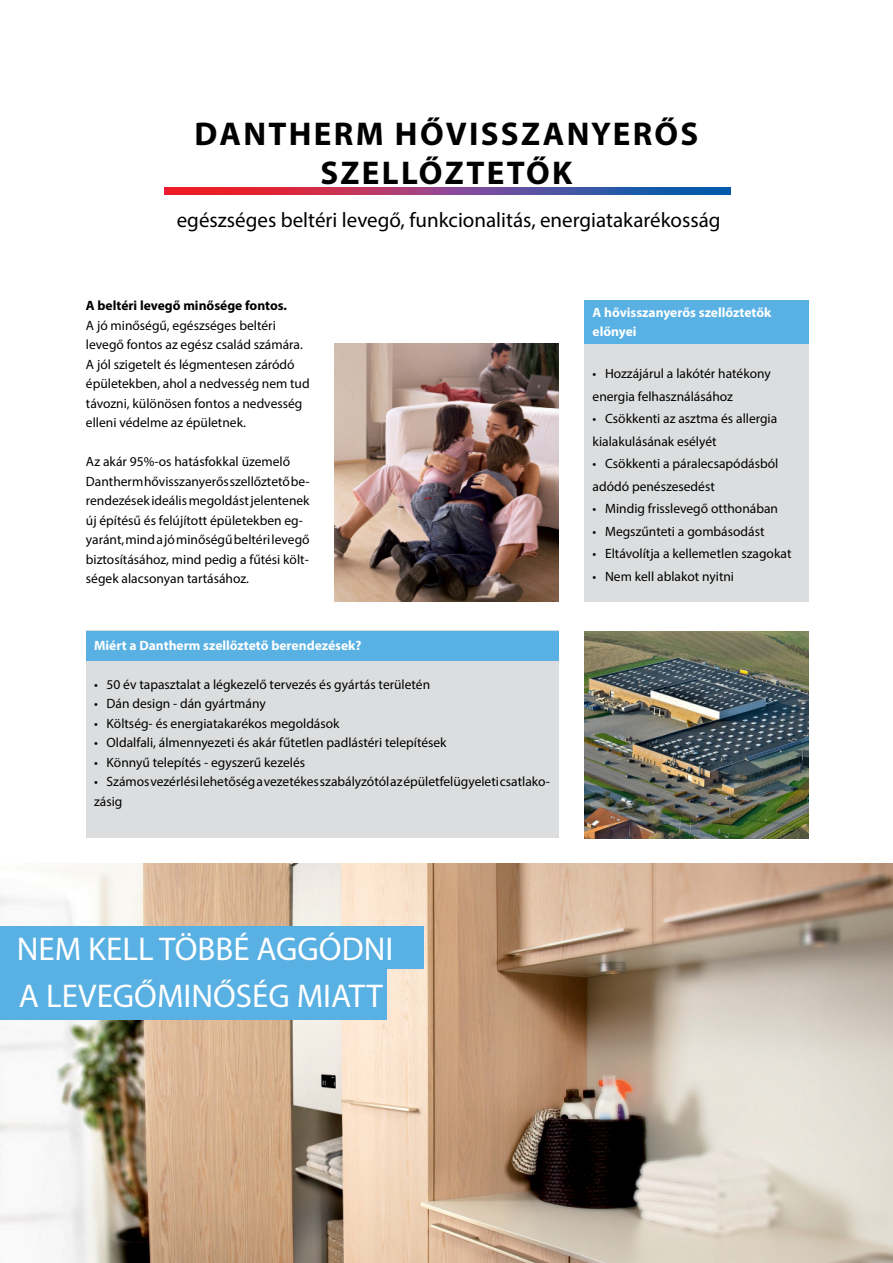
<style>
.page{position:relative;width:893px;height:1263px;background:#fff}
.page>*{position:absolute;margin:0;border:0;box-sizing:border-box;transform-origin:0 0}
.t1{font:33px "Myriad Pro";color:#fff}
.t2{font:700 33px/39px "Myriad Pro";letter-spacing:.07em;color:#000;text-align:center}
.t3{font:21px "Myriad Pro";color:#000}
.t4{font:13.5px/19.5px "Myriad Pro";color:#000}
.t5{font:700 13.5px/19.5px "Myriad Pro";color:#fff}
.t6{font:700 13.5px "Myriad Pro";color:#000}
</style>
<div class="page">
<div style="left:86px;top:631px;width:472px;height:207px;background:#dcddde"></div>
<div style="left:86px;top:631px;width:472px;height:29px;background:#58b0e3"></div>
<svg style="left:164px;top:188px;width:566px;height:7px;background:#864178"></svg>
<img style="left:0;top:864px;width:892px;height:399px">
<div style="left:0;top:969px;width:386px;height:51px;background:#58b0e3"></div>
<div style="left:0;top:927px;width:423px;height:42px;background:#58b0e3"></div>
<img style="left:334px;top:343px;width:224px;height:259px">
<div style="left:584px;top:300px;width:224px;height:302px;background:#dcddde"></div>
<div style="left:584px;top:300px;width:224px;height:43px;background:#58b0e3"></div>
<img style="left:584px;top:631px;width:224px;height:207px">
<h1 class="t2" style="left:195px;top:115px;width:505px">DANTHERM HŐVISSZANYERŐS<br>SZELLŐZTETŐK</h1>
<h2 class="t3" style="left:177px;top:210px;width:545px">egészséges beltéri levegő, funkcionalitás, energiatakarékosság</h2>
<p class="t6" style="left:86px;top:299px;width:203px">A beltéri levegő minősége fontos.</p>
<p class="t4" style="left:86px;top:316px;width:225px">A jó minőségű, egészséges beltéri levegő fontos az egész család számára.<br>A jól szigetelt és légmentesen záródó épületekben, ahol a nedvesség nem tud távozni, különösen fontos a nedvesség elleni védelme az épületnek.</p>
<p class="t4" style="left:86px;top:452px;width:225px">Az akár 95%-os hatásfokkal üzemelő Dantherm hővisszanyerős szellőztető be&shy;rendezések ideális megoldást jelentenek új építésű és felújított épületekben eg&shy;yaránt, mind a jó minőségű beltéri levegő biztosításához, mind pedig a fűtési költ&shy;ségek alacsonyan tartásához.</p>
<p class="t5" style="left:94px;top:636px;width:269px">Miért a Dantherm szellőztető berendezések?</p>
<p class="t4" style="left:94px;top:675px;width:337px">• 50 év tapasztalat a légkezelő tervezés és gyártás területén</p>
<p class="t4" style="left:94px;top:695px;width:173px">• Dán design - dán gyártmány</p>
<p class="t4" style="left:94px;top:714px;width:247px">• Költség- és energiatakarékos megoldások</p>
<p class="t4" style="left:94px;top:734px;width:354px">• Oldalfali, álmennyezeti és akár fűtetlen padlástéri telepítések</p>
<p class="t4" style="left:94px;top:753px;width:212px">• Könnyű telepítés - egyszerű kezelés</p>
<p class="t4" style="left:94px;top:773px;width:457px">• Számos vezérlési lehetőség a vezetékes szabályzótól az épületfelügyeleti csatlako&shy;zásig</p>
<p class="t5" style="left:592px;top:303px;width:180px">A hővisszanyerős szellőztetők előnyei</p>
<p class="t4" style="left:592px;top:363px;width:180px;line-height:22.5px">• Hozzájárul a lakótér hatékony energia felhasználásához</p>
<p class="t4" style="left:592px;top:408px;width:186px;line-height:22.5px">• Csökkenti az asztma és allergia kialakulásának esélyét</p>
<p class="t4" style="left:592px;top:453px;width:187px;line-height:22.5px">• Csökkenti a páralecsapódásból adódó penészesedést</p>
<p class="t4" style="left:592px;top:500px;width:187px">• Mindig frisslevegő otthonában</p>
<p class="t4" style="left:592px;top:522px;width:173px">• Megszűnteti a gombásodást</p>
<p class="t4" style="left:592px;top:545px;width:200px">• Eltávolítja a kellemetlen szagokat</p>
<p class="t4" style="left:592px;top:567px;width:143px">• Nem kell ablakot nyitni</p>
<h1 class="t1" style="left:17px;top:933px;width:378px">NEM KELL TÖBBÉ AGGÓDNI</h1>
<h1 class="t1" style="left:19px;top:980px;width:365px">A LEVEGŐMINŐSÉG MIATT</h1>
</div>
